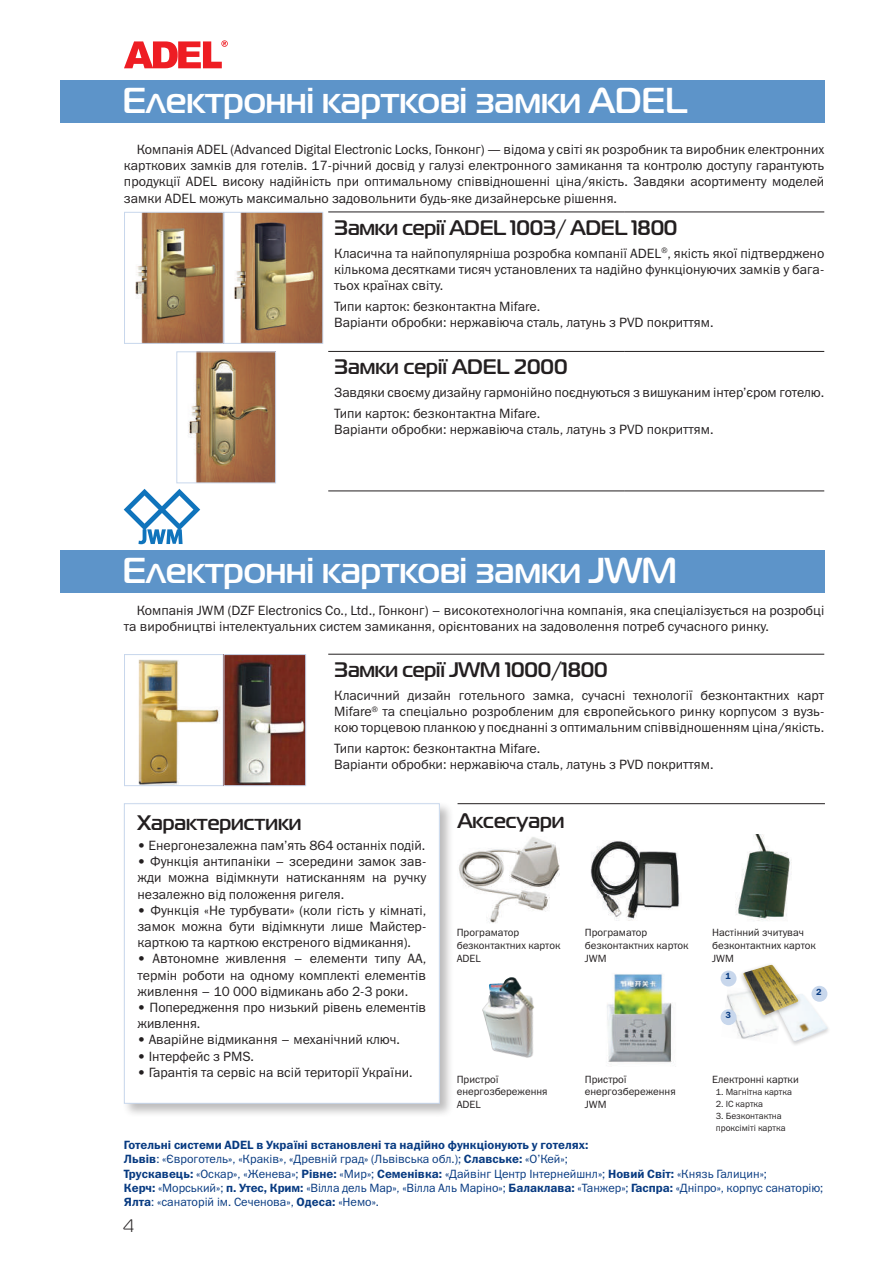
<style>
.page{position:relative;width:893px;height:1263px;background:#fff}
.page>*{position:absolute;margin:0;border:0;box-sizing:border-box;transform-origin:0 0}
.t1{font:700 36px "Magistral C";color:#fff}
.t2{font:700 21px "Magistral C";letter-spacing:-.01em;color:#231f20}
.t3{font:18px "Magistral C";color:#231f20}
.t4{font:13.5px/16.2px "Franklin Gothic Book C";color:#231f20;text-align:justify}
.t5{font:12px/14.4px "Franklin Gothic Book C";color:#073a81}
.t6{font:12px "Franklin Gothic Demi C";color:#073a81}
.t7{font:10.5px/12.6px "Franklin Gothic Book C";color:#231f20}
.t8{font:9px/12px "Franklin Gothic Book C";color:#231f20}
.t9{font:9px "Franklin Gothic Demi C";color:#073a81}
.s1{font-family:"Franklin Gothic Demi C"}
</style>
<div class="page">
<hr style="left:328px;top:212px;width:297px;height:1px;background:#231f20">
<hr style="left:625px;top:212px;width:199px;height:1px;background:#231f20">
<hr style="left:328px;top:490px;width:297px;height:1px;background:#231f20">
<hr style="left:625px;top:490px;width:199px;height:1px;background:#231f20">
<hr style="left:328px;top:351px;width:297px;height:1px;background:#231f20">
<hr style="left:625px;top:351px;width:199px;height:1px;background:#231f20">
<img style="left:135px;top:214px;width:186px;height:128px">
<div style="left:124px;top:212px;width:100px;height:132px;border:1px solid #c8d7ec"></div>
<div style="left:224px;top:212px;width:99px;height:132px;border:1px solid #c8d7ec"></div>
<img style="left:188px;top:353px;width:86px;height:128px">
<div style="left:176px;top:351px;width:100px;height:132px;border:1px solid #c8d7ec"></div>
<hr style="left:328px;top:654px;width:496px;height:1px;background:#231f20">
<img style="left:138px;top:656px;width:166px;height:128px">
<div style="left:124px;top:654px;width:100px;height:132px;border:1px solid #c8d7ec"></div>
<div style="left:224px;top:654px;width:82px;height:132px;border:1px solid #c8d7ec"></div>
<div style="left:60px;top:80px;width:764px;height:43px;background:#5d94c9"></div>
<div style="left:60px;top:551px;width:764px;height:42px;background:#5d94c9"></div>
<div style="left:122px;top:801px;width:332px;height:317px;background:#231f20;opacity:.3"></div>
<div style="left:124px;top:804px;width:315px;height:299px;background:#fff"></div>
<div style="left:124px;top:803px;width:316px;height:301px;border:1px solid #c8d7ec"></div>
<svg style="left:124px;top:40px;width:104px;height:28px"></svg>
<hr style="left:458px;top:803px;width:367px;height:1px;background:#231f20">
<img style="left:459px;top:837px;width:101px;height:86px">
<img style="left:590px;top:841px;width:90px;height:79px">
<img style="left:735px;top:835px;width:55px;height:86px">
<img style="left:482px;top:977px;width:53px;height:81px">
<img style="left:607px;top:974px;width:69px;height:93px">
<img style="left:721px;top:993px;width:50px;height:46px">
<div style="left:721px;top:970px;width:15px;height:16px;background:#c8d7ec;border-radius:50%"></div>
<div style="left:721px;top:1009px;width:15px;height:16px;background:#c8d7ec;border-radius:50%"></div>
<div style="left:811px;top:986px;width:16px;height:16px;background:#c8d7ec;border-radius:50%"></div>
<div style="left:771px;top:992px;width:60px;height:55px;background:#231f20;opacity:.2"></div>
<div style="left:738px;top:962px;width:64px;height:59px;background:#231f20;opacity:.3"></div>
<img style="left:743px;top:965px;width:55px;height:50px">
<svg style="left:124px;top:489px;width:76px;height:55px"></svg>
<h1 class="t1" style="left:122px;top:79px;width:566px">Електронні карткові замки ADEL</h1>
<p class="t4" style="left:124px;top:141px;width:702px;text-indent:13px">Компанія ADEL (Advanced Digital Electronic Locks, Гонконг) — відома у світі як розробник та виробник електронних карткових замків для готелів. 17-річний досвід у галузі електронного замикання та контролю доступу гарантують продукції ADEL високу надійність при оптимальному співвідношенні ціна/якість. Завдяки асортименту моделей замки ADEL можуть максимально задовольнити будь-яке дизайнерське рішення.</p>
<h2 class="t2" style="left:334px;top:215px;width:345px">Замки серії ADEL 1003/ ADEL 1800</h2>
<p class="t4" style="left:334px;top:245px;width:491px">Класична та найпопулярніша розробка компанії ADEL<sup>®</sup>, якість якої підтверджено кількома десятками тисяч установлених та надійно функціонуючих замків у бага&shy;тьох країнах світу.</p>
<p class="t4" style="left:334px;top:298px;width:381px">Типи карток: безконтактна Mifare.<br>Варіанти обробки: нержавіюча сталь, латунь з PVD покриттям.</p>
<h2 class="t2" style="left:334px;top:354px;width:235px">Замки серії ADEL 2000</h2>
<p class="t4" style="left:334px;top:382px;width:491px;line-height:20.4px">Завдяки своєму дизайну гармонійно поєднуються з вишуканим інтер’єром готелю.<br>Типи карток: безконтактна Mifare.</p>
<p class="t4" style="left:334px;top:421px;width:381px">Варіанти обробки: нержавіюча сталь, латунь з PVD покриттям.</p>
<h1 class="t1" style="left:122px;top:549px;width:556px">Електронні карткові замки JWM</h1>
<p class="t4" style="left:124px;top:602px;width:702px;text-indent:13px">Компанія JWM (DZF Electronics Co., Ltd., Гонконг) – високотехнологічна компанія, яка спеціалізується на розробці та виробництві інтелектуальних систем замикання, орієнтованих на задоволення потреб сучасного ринку.</p>
<h2 class="t2" style="left:334px;top:657px;width:275px">Замки серії JWM 1000/1800</h2>
<p class="t4" style="left:334px;top:687px;width:491px">Класичний дизайн готельного замка, сучасні технології безконтактних карт Mifare<sup>®</sup> та спеціально розробленим для європейського ринку корпусом з вузь&shy;кою торцевою планкою у поєднанні з оптимальним співвідношенням ціна/якість.</p>
<p class="t4" style="left:334px;top:740px;width:381px">Типи карток: безконтактна Mifare.<br>Варіанти обробки: нержавіюча сталь, латунь з PVD покриттям.</p>
<h2 class="t2" style="left:137px;top:810px;width:165px">Характеристики</h2>
<p class="t4" style="left:137px;top:837px;width:289px">• Енергонезалежна пам’ять 864 останніх подій.</p>
<p class="t4" style="left:137px;top:853px;width:290px">• Функція антипаніки – зсередини замок зав&shy;жди можна відімкнути натисканням на ручку незалежно від положення ригеля.</p>
<p class="t4" style="left:137px;top:902px;width:290px">• Функція «Не турбувати» (коли гість у кімнаті, замок можна бути відімкнути лише Майстер&shy;карткою та карткою екстреного відмикання).</p>
<p class="t4" style="left:137px;top:950px;width:290px">• Автономне живлення – елементи типу АА, термін роботи на одному комплекті елементів живлення – 10 000 відмикань або 2-3 роки.</p>
<p class="t4" style="left:137px;top:999px;width:290px">• Попередження про низький рівень елементів живлення.</p>
<p class="t4" style="left:137px;top:1031px;width:264px">• Аварійне відмикання – механічний ключ.</p>
<p class="t4" style="left:137px;top:1048px;width:118px">• Інтерфейс з PMS.</p>
<p class="t4" style="left:137px;top:1064px;width:277px">• Гарантія та сервіс на всій території України.</p>
<h2 class="t2" style="left:458px;top:808px;width:108px">Аксесуари</h2>
<p class="t7" style="left:457px;top:926px;width:105px">Програматор безконтактних карток<br>ADEL</p>
<p class="t7" style="left:585px;top:926px;width:105px">Програматор безконтактних карток<br>JWM</p>
<p class="t7" style="left:712px;top:926px;width:105px">Настінний зчитувач безконтактних карток<br>JWM</p>
<p class="t9" style="left:725px;top:971px;width:7px">1</p>
<p class="t9" style="left:725px;top:1010px;width:7px">3</p>
<p class="t9" style="left:816px;top:986px;width:7px">2</p>
<p class="t7" style="left:457px;top:1073px;width:92px">Пристрої енергозбереження<br>ADEL</p>
<p class="t7" style="left:585px;top:1073px;width:92px">Пристрої енергозбереження<br>JWM</p>
<p class="t7" style="left:712px;top:1073px;width:88px">Електронні картки</p>
<p class="t8" style="left:716px;top:1086px;width:78px">1. Магнітна картка</p>
<p class="t8" style="left:716px;top:1098px;width:49px">2. IC картка</p>
<p class="t8" style="left:716px;top:1110px;width:71px">3. Безконтактна проксіміті картка</p>
<p class="t6" style="left:124px;top:1138px;width:466px">Готельні системи ADEL в Україні встановлені та надійно функціонують у готелях:</p>
<p class="t5" style="left:124px;top:1152px;width:701px"><span class="s1">Львів</span>: «Євроготель», «Краків», «Древній град» (Львівська обл.); <span class="s1">Славське:</span> «О’Кей»;<br><span class="s1">Трускавець:</span> «Оскар», «Женева»; <span class="s1">Рівне:</span> «Мир»; <span class="s1">Семенівка:</span> «Дайвінг Центр Інтернейшнл»; <span class="s1">Новий Світ:</span> «Князь Галицин»;<br><span class="s1">Керч:</span> «Морський»; <span class="s1">п. Утес, Крим:</span> «Вілла дель Мар», «Вілла Аль Маріно»; <span class="s1">Балаклава:</span> «Танжер»; <span class="s1">Гаспра:</span> «Дніпро», корпус санаторію; <span class="s1">Ялта</span>: «санаторій ім. Сеченова», <span class="s1">Одеса:</span> «Немо».</p>
<h3 class="t3" style="left:123px;top:1216px;width:12px">4</h3>
</div>
